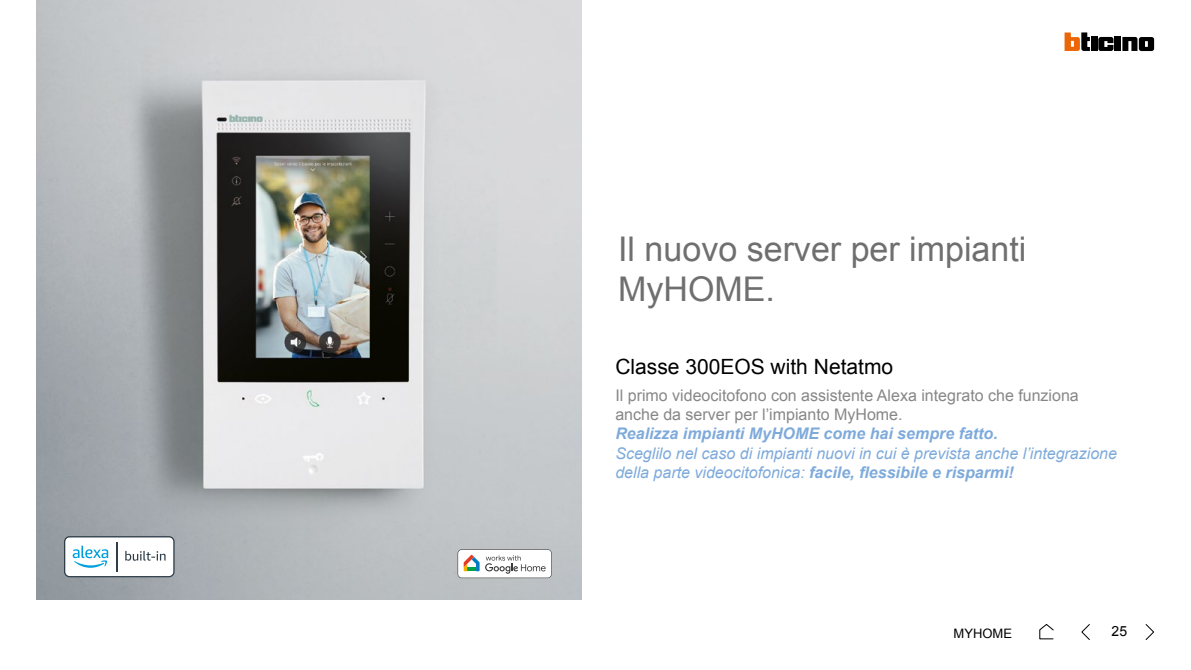
<style>
.page{position:relative;width:1191px;height:670px;background:#fff}
.page>*{position:absolute;margin:0;border:0;box-sizing:border-box;transform-origin:0 0}
.t1{font:34px/40.8px "Arial";color:#706f6f}
.t2{font:21px "Arial";color:#000}
.t3{font:italic 16px/19.2px "Arial";color:#7eaadb}
.t4{font:16px/19.2px "Arial";color:#878787}
.t5{font:italic 700 16px "Arial";color:#7eaadb}
.t6{font:14px "Arial";color:#000}
.t7{font:13px "Arial";color:#000}
.s1{font-weight:700}
</style>
<div class="page">
<svg style="left:1145px;top:624px;width:9px;height:16px"></svg>
<svg style="left:1081px;top:624px;width:9px;height:16px"></svg>
<svg style="left:1039px;top:624px;width:15px;height:16px"></svg>
<img style="left:37px;top:0;width:544px;height:599px">
<div style="left:1091px;top:37px;width:6px;height:14px;background:#000"></div>
<div style="left:1114px;top:37px;width:7px;height:14px;background:#000"></div>
<svg style="left:1064px;top:32px;width:26px;height:19px"></svg>
<svg style="left:1098px;top:37px;width:15px;height:14px"></svg>
<svg style="left:1122px;top:37px;width:32px;height:14px"></svg>
<svg style="left:64px;top:536px;width:111px;height:41px"></svg>
<svg style="left:457px;top:549px;width:95px;height:29px"></svg>
<div style="left:458px;top:550px;width:93px;height:27px;background:#fff;border-radius:4px"></div>
<svg style="left:464px;top:555px;width:15px;height:16px"></svg>
<svg style="left:485px;top:555px;width:60px;height:18px"></svg>
<h1 class="t1" style="left:618px;top:228px;width:410px">Il nuovo server per impianti<br>MyHOME.</h1>
<h2 class="t2" style="left:615px;top:352px;width:279px">Classe 300EOS with Netatmo</h2>
<p class="t4" style="left:615px;top:386px;width:465px">Il primo videocitofono con assistente Alexa integrato che funziona anche da server per l’impianto MyHome.</p>
<p class="t5" style="left:615px;top:423px;width:384px">Realizza impianti MyHOME come hai sempre fatto.</p>
<p class="t3" style="left:615px;top:443px;width:503px">Sceglilo nel caso di impianti nuovi in cui è prevista anche l’integrazione della parte videocitofonica: <span class="s1">facile, flessibile e risparmi!</span></p>
<p class="t7" style="left:953px;top:624px;width:60px">MYHOME</p>
<p class="t6" style="left:1111px;top:622px;width:17px">25</p>
</div>
